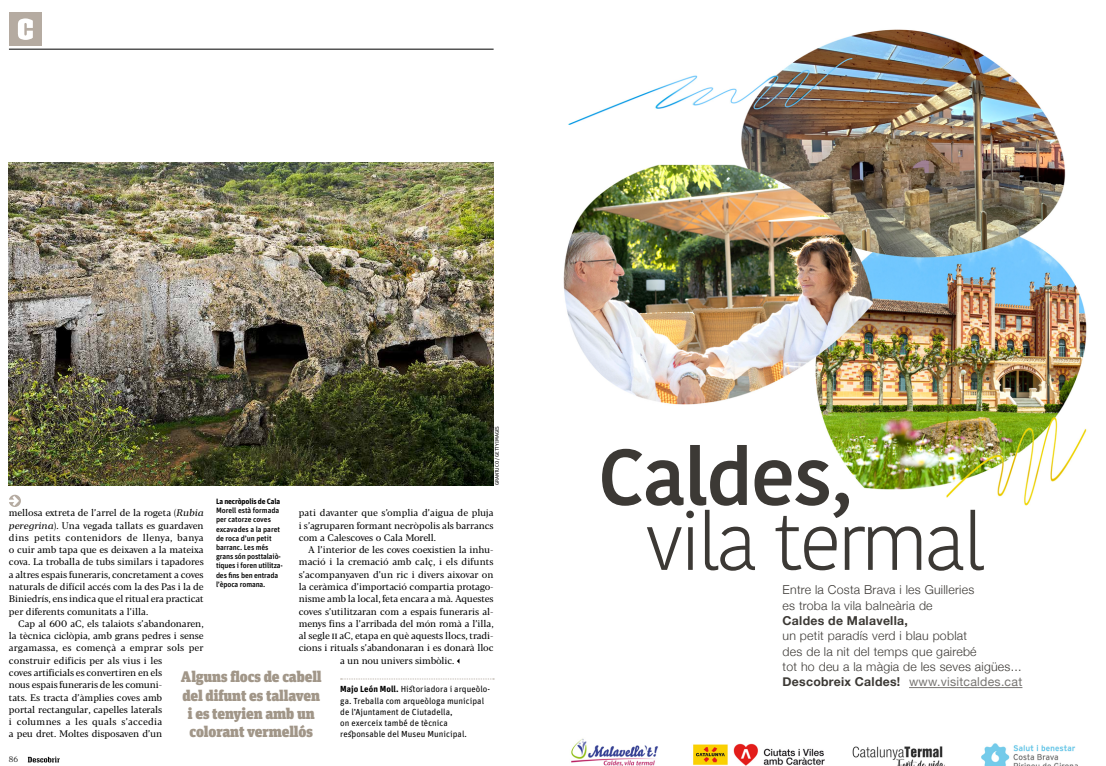
<style>
.page{position:relative;width:1106px;height:766px;background:#fff}
.page>*{position:absolute;margin:0;border:0;box-sizing:border-box;transform-origin:0 0}
.t1{font:300 79.1px/64.8px "Kohinoor Devanagari";letter-spacing:-.05em;color:#3c3935}
.t2{font:900 15.4px/18.4px "Unit Slab Pro";letter-spacing:-.005em;color:#a19688;text-align:center}
.t3{font:300 12.3px/15.4px "Helvetica Neue";letter-spacing:.02em;color:#3c3935}
.t4{font:12.3px "Helvetica Neue";letter-spacing:.02em;color:#3c3935}
.t5{font:9.4px "Blacker Pro Tx";letter-spacing:-.005em;color:#000}
.t6{font:9.4px "Blacker Pro Tx";letter-spacing:.035em;color:#000}
.t7{font:9.4px "Blacker Pro Tx";letter-spacing:.02em;color:#000}
.t8{font:9.4px "Blacker Pro Tx";letter-spacing:.025em;color:#000}
.t9{font:8.8px/11.3px "Unit Pro";letter-spacing:.005em;color:#000}
.t10{font:300 8px "Blacker Pro Tx";color:#000}
.t11{font:500 7.7px/9.2px "Unit Pro";letter-spacing:-.01em;color:#000}
.t12{font:5.1px "Unit Pro";letter-spacing:.005em;color:#000}
.s1{font-weight:700}
.s2{font-style:italic}
.s3{font-weight:600}
</style>
<div class="page">
<svg style="left:28px;top:756px;width:32px;height:6px"></svg>
<div style="left:9px;top:12px;width:33px;height:34px;background:#b5aba1"></div>
<svg style="left:18px;top:18px;width:15px;height:22px"></svg>
<hr style="left:9px;top:49px;width:484px;height:1px;background:#000">
<img style="left:9px;top:163px;width:484px;height:322px">
<img style="left:563px;top:29px;width:524px;height:736px">
<hr style="left:909px;top:687px;width:113px;height:1px;background:#3c3935">
<svg style="left:341px;top:678px;width:153px;height:1px"></svg>
<svg style="left:9px;top:494px;width:12px;height:13px"></svg>
<p class="t12" style="left:494px;top:485px;width:61px;rotate:-90deg">GRANTUCO / GETTYIMAGES</p>
<p class="t11" style="left:216px;top:496px;width:68px"><span class="s1">La necròpolis de Cala<br></span>Morell està formada per catorze coves excavades a la paret de roca d’un petit barranc. Les més grans són posttalaiò&shy;tiques i foren utilitza&shy;des fins ben entrada l’època romana.</p>
<p class="t5" style="left:9px;top:506px;width:196px">mellosa extreta de l’arrel de la rogeta (<span class="s2">Rubia</span></p>
<p class="t5" style="left:9px;top:519px;width:196px"><span class="s2">peregrina</span>). Una vegada tallats es guardaven</p>
<p class="t6" style="left:9px;top:531px;width:196px">dins petits contenidors de llenya, banya</p>
<p class="t5" style="left:9px;top:543px;width:196px">o cuir amb tapa que es deixaven a la mateixa</p>
<p class="t5" style="left:9px;top:555px;width:196px">cova. La troballa de tubs similars i tapadores</p>
<p class="t5" style="left:9px;top:568px;width:196px">a altres espais funeraris, concretament a coves</p>
<p class="t5" style="left:9px;top:580px;width:196px">naturals de difícil accés com la des Pas i la de</p>
<p class="t5" style="left:9px;top:592px;width:196px">Biniedrís, ens indica que el ritual era practicat</p>
<p class="t5" style="left:9px;top:605px;width:141px">per diferents comunitats a l’illa.</p>
<p class="t5" style="left:18px;top:617px;width:187px">Cap al 600 aC, els talaiots s’abandonaren,</p>
<p class="t5" style="left:9px;top:629px;width:196px">la tècnica ciclòpia, amb grans pedres i sense</p>
<p class="t7" style="left:9px;top:641px;width:196px">argamassa, es començà a emprar sols per</p>
<p class="t5" style="left:9px;top:654px;width:155px">construir edificis per als vius i les</p>
<p class="t5" style="left:9px;top:666px;width:155px">coves artificials es convertiren en els</p>
<p class="t5" style="left:9px;top:678px;width:155px">nous espais funeraris de les comuni-</p>
<p class="t5" style="left:9px;top:691px;width:155px">tats. Es tracta d’àmplies coves amb</p>
<p class="t5" style="left:9px;top:703px;width:155px">portal rectangular, capelles laterals</p>
<p class="t8" style="left:9px;top:715px;width:155px">i columnes a les quals s’accedia</p>
<p class="t5" style="left:9px;top:727px;width:155px">a peu dret. Moltes disposaven d’un</p>
<p class="t5" style="left:299px;top:506px;width:196px">pati davanter que s’omplia d’aigua de pluja</p>
<p class="t5" style="left:299px;top:519px;width:196px">i s’agruparen formant necròpolis als barrancs</p>
<p class="t5" style="left:299px;top:531px;width:139px">com a Calescoves o Cala Morell.</p>
<p class="t5" style="left:308px;top:543px;width:187px">A l’interior de les coves coexistien la inhu-</p>
<p class="t5" style="left:299px;top:555px;width:196px">mació i la cremació amb calç, i els difunts</p>
<p class="t5" style="left:299px;top:568px;width:196px">s’acompanyaven d’un ric i divers aixovar on</p>
<p class="t5" style="left:299px;top:580px;width:196px">la ceràmica d’importació compartia protago-</p>
<p class="t5" style="left:299px;top:592px;width:196px">nisme amb la local, feta encara a mà. Aquestes</p>
<p class="t5" style="left:299px;top:605px;width:196px">coves s’utilitzaran com a espais funeraris al-</p>
<p class="t5" style="left:299px;top:617px;width:196px">menys fins a l’arribada del món romà a l’illa,</p>
<p class="t5" style="left:299px;top:629px;width:196px">al segle aC, etapa en què aquests llocs, tradi-</p>
<p class="t5" style="left:299px;top:641px;width:196px">cions i rituals s’abandonaran i es donarà lloc</p>
<p class="t5" style="left:340px;top:654px;width:116px">a un nou univers simbòlic.</p>
<p class="t9" style="left:340px;top:683px;width:151px"><span class="s1">Majo León Moll.</span> Historiadora i arqueòlo&shy;ga. Treballa com arqueòloga municipal de l’Ajuntament de Ciutadella,<br>on exerceix també de tècnica responsable del Museu Municipal.</p>
<p class="t2" style="left:181px;top:666px;width:142px">Alguns flocs de cabell del difunt es tallaven i es tenyien amb un colorant vermellós</p>
<p class="t10" style="left:9px;top:754px;width:11px">86</p>
<p class="t1" style="left:646px;top:445px;width:341px;text-indent:-48px"><span class="s3">Caldes,<br></span>vila termal</p>
<p class="t3" style="left:782px;top:581px;width:240px">Entre la Costa Brava i les Guilleries<br>es troba la vila balneària de<br><span class="s1">Caldes de Malavella,<br></span>un petit paradís verd i blau poblat<br>des de la nit del temps que gairebé<br>tot ho deu a la màgia de les seves aigües...<br><span class="s1">Descobreix Caldes!</span></p>
<h3 class="t4" style="left:909px;top:673px;width:115px">www.visitcaldes.cat</h3>
</div>
